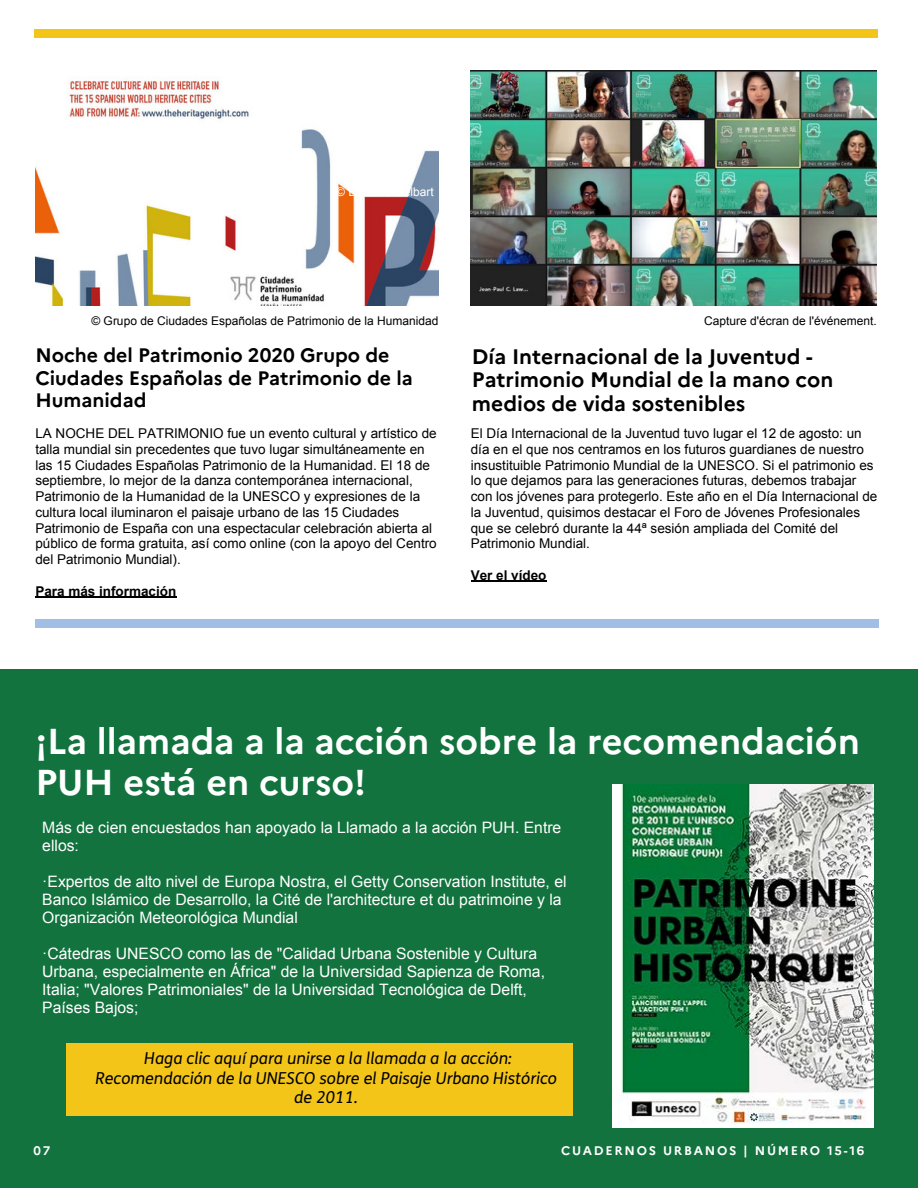
<style>
.page{position:relative;width:918px;height:1188px;background:#fff}
.page>*{position:absolute;margin:0;border:0;box-sizing:border-box;transform-origin:0 0}
.t1{font:700 36px/41.7px "Marianne";color:#fff}
.t2{font:700 21px/23.7px "Marianne";color:#000}
.t3{font:700 19.5px/22.5px "Marianne";color:#000}
.t4{font:italic 16.5px/19.2px "FS Me";color:#000;text-align:center}
.t5{font:15.75px/18px "Arial";color:#fff}
.t6{font:13.5px/15.8px "Arial";color:#000}
.t7{font:700 13.5px "Arial";color:#000}
.t8{font:700 12.45px "Marianne";letter-spacing:.14em;color:#fff}
.t9{font:12px "Arial";color:#000}
.t10{font:12px "Arial";color:#fff}
</style>
<div class="page">
<div style="left:34px;top:30px;width:843px;height:7px;background:#f4c519"></div>
<img style="left:35px;top:80px;width:403px;height:225px">
<div style="left:35px;top:620px;width:844px;height:8px;background:#a1bee4"></div>
<div style="left:0;top:669px;width:918px;height:519px;background:#12733e"></div>
<img style="left:612px;top:785px;width:261px;height:343px">
<hr style="left:35px;top:597px;width:141px;height:1px;background:#000">
<img style="left:471px;top:70px;width:406px;height:235px">
<hr style="left:471px;top:581px;width:76px;height:1px;background:#000">
<div style="left:66px;top:1043px;width:506px;height:72px;background:#f4c519"></div>
<p class="t10" style="left:336px;top:184px;width:99px">© Editions Gelbart</p>
<p class="t9" style="left:91px;top:313px;width:349px">© Grupo de Ciudades Españolas de Patrimonio de la Humanidad</p>
<p class="t3" style="left:35px;top:344px;width:379px">Noche del Patrimonio 2020 Grupo de<br>Ciudades Españolas de Patrimonio de la<br>Humanidad</p>
<p class="t6" style="left:35px;top:426px;width:403px">LA NOCHE DEL PATRIMONIO fue un evento cultural y artístico de talla mundial sin precedentes que tuvo lugar simultáneamente en las 15 Ciudades Españolas Patrimonio de la Humanidad. El 18 de septiembre, lo mejor de la danza contemporánea internacional, Patrimonio de la Humanidad de la UNESCO y expresiones de la cultura local iluminaron el paisaje urbano de las 15 Ciudades Patrimonio de España con una espectacular celebración abierta al público de forma gratuita, así como online (con la apoyo del Centro del Patrimonio Mundial).</p>
<p class="t7" style="left:35px;top:582px;width:143px">Para más información</p>
<p class="t9" style="left:704px;top:313px;width:174px">Capture d'écran de l'événement.</p>
<p class="t2" style="left:472px;top:344px;width:363px">Día Internacional de la Juventud -<br>Patrimonio Mundial de la mano con medios de vida sostenibles</p>
<p class="t6" style="left:471px;top:426px;width:408px">El Día Internacional de la Juventud tuvo lugar el 12 de agosto: un día en el que nos centramos en los futuros guardianes de nuestro insustituible Patrimonio Mundial de la UNESCO. Si el patrimonio es lo que dejamos para las generaciones futuras, debemos trabajar con los jóvenes para protegerlo. Este año en el Día Internacional de la Juventud, quisimos destacar el Foro de Jóvenes Profesionales que se celebró durante la 44ª sesión ampliada del Comité del Patrimonio Mundial.</p>
<p class="t7" style="left:471px;top:566px;width:77px">Ver el vídeo</p>
<p class="t1" style="left:35px;top:720px;width:826px">¡La llamada a la acción sobre la recomendación<br>PUH está en curso!</p>
<p class="t5" style="left:42px;top:819px;width:521px">Más de cien encuestados han apoyado la Llamado a la acción PUH. Entre ellos:</p>
<p class="t5" style="left:42px;top:873px;width:526px">·Expertos de alto nivel de Europa Nostra, el Getty Conservation Institute, el<br>Banco Islámico de Desarrollo, la Cité de l'architecture et du patrimoine y la<br>Organización Meteorológica Mundial</p>
<p class="t5" style="left:42px;top:945px;width:504px">·Cátedras UNESCO como las de "Calidad Urbana Sostenible y Cultura Urbana, especialmente en África" de la Universidad Sapienza de Roma, Italia; "Valores Patrimoniales" de la Universidad Tecnológica de Delft, Países Bajos;</p>
<p class="t4" style="left:144px;top:1051px;width:369px">Haga clic aquí para unirse a la llamada a la acción:</p>
<p class="t4" style="left:95px;top:1070px;width:463px">Recomendación de la UNESCO sobre el Paisaje Urbano Histórico de 2011.</p>
<p class="t8" style="left:34px;top:1143px;width:18px">07</p>
<p class="t8" style="left:561px;top:1143px;width:305px">CUADERNOS URBANOS | NÚMERO 15-16</p>
</div>
